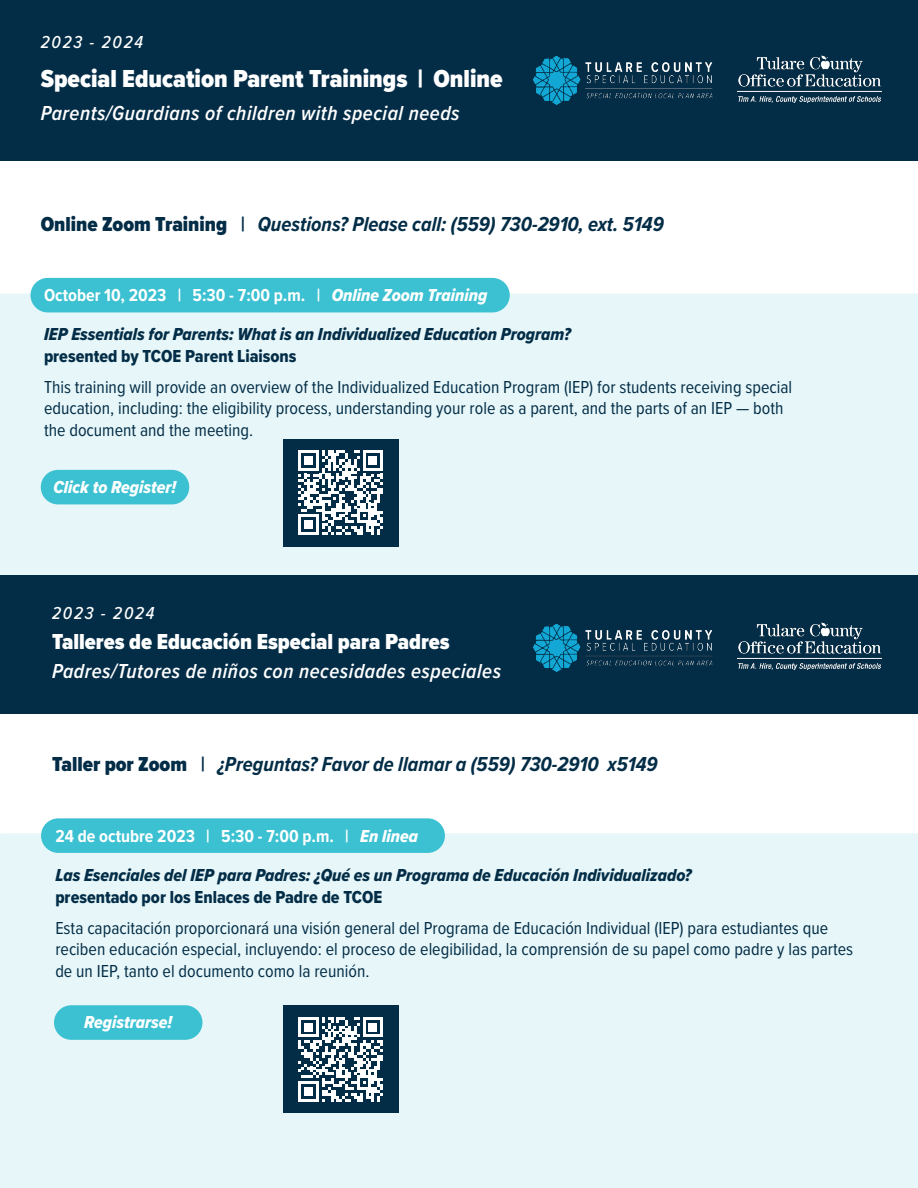
<style>
.page{position:relative;width:918px;height:1188px;background:#fff}
.page>*{position:absolute;margin:0;border:0;box-sizing:border-box;transform-origin:0 0}
.t1{font:900 36px "Proxima Nova Cond";color:#fff}
.t2{font:900 25.5px "Proxima Nova Cond";color:#fff}
.t3{font:900 22.5px "Proxima Nova Cond";color:#fff}
.t4{font:italic 700 21px "Proxima Nova Cond";color:#032d47}
.t5{font:italic 600 21px "Proxima Nova Cond";letter-spacing:.025em;color:#fff}
.t6{font:18px/21.6px "Proxima Nova Cond";color:#032d47}
.t7{font:18px "Proxima Nova Cond Extrabld It";color:#032d47}
.t8{font:700 18px "Proxima Nova Cond";color:#fff}
.t9{font:18px "Proxima Nova Cond Extrabld";color:#032d47}
.t10{font:18px "Proxima Nova Cond Extrabld It";color:#fff}
.t11{font:italic 500 18px "Proxima Nova Cond";letter-spacing:.1em;color:#fff}
.s1{font-weight:900;font-style:normal}
.s2{font-family:"Proxima Nova Cond Extrabld It";font-weight:400}
</style>
<div class="page">
<div style="left:0;top:833px;width:918px;height:355px;background:#e7f7f9"></div>
<div style="left:41px;top:818px;width:404px;height:35px;background:#3bc1d1;border-radius:17px"></div>
<div style="left:54px;top:1005px;width:149px;height:35px;background:#3bc1d1;border-radius:17px"></div>
<div style="left:0;top:575px;width:918px;height:138px;background:#032d47"></div>
<div style="left:0;top:294px;width:918px;height:281px;background:#e7f7f9"></div>
<div style="left:31px;top:278px;width:479px;height:34px;background:#3bc1d1;border-radius:17px"></div>
<div style="left:41px;top:470px;width:148px;height:34px;background:#3bc1d1;border-radius:17px"></div>
<div style="left:0;top:0;width:918px;height:161px;background:#032d47"></div>
<img style="left:533px;top:56px;width:180px;height:49px">
<img style="left:738px;top:55px;width:144px;height:47px">
<div style="left:283px;top:439px;width:116px;height:108px;background:#032d47"></div>
<svg style="left:298px;top:450px;width:85px;height:85px"></svg>
<div style="left:283px;top:1005px;width:116px;height:108px;background:#032d47"></div>
<svg style="left:298px;top:1017px;width:85px;height:85px"></svg>
<img style="left:533px;top:624px;width:180px;height:48px">
<img style="left:738px;top:623px;width:144px;height:47px">
<p class="t11" style="left:41px;top:29px;width:104px">2023 - 2024</p>
<p class="t2" style="left:41px;top:60px;width:463px">Special Education Parent Trainings | Online</p>
<p class="t5" style="left:41px;top:98px;width:420px">Parents/Guardians of children with special needs</p>
<p class="t4" style="left:41px;top:208px;width:624px"><span class="s1">Online Zoom Training</span> | Questions? Please call: (559) 730-2910, ext. 5149</p>
<p class="t8" style="left:44px;top:282px;width:445px">October 10, 2023 | 5:30 - 7:00 p.m. | <span class="s2">Online Zoom Training</span></p>
<p class="t7" style="left:44px;top:321px;width:528px">IEP Essentials for Parents: What is an Individualized Education Program?</p>
<p class="t9" style="left:44px;top:343px;width:254px">presented by TCOE Parent Liaisons</p>
<p class="t6" style="left:44px;top:375px;width:750px">This training will provide an overview of the Individualized Education Program (IEP) for students receiving special education, including: the eligibility process, understanding your role as a parent, and the parts of an IEP — both the document and the meeting.</p>
<p class="t10" style="left:54px;top:473px;width:124px">Click to Register!</p>
<p class="t11" style="left:52px;top:600px;width:104px">2023 - 2024</p>
<p class="t3" style="left:52px;top:625px;width:399px">Talleres de Educación Especial para Padres</p>
<p class="t5" style="left:52px;top:656px;width:451px">Padres/Tutores de niños con necesidades especiales</p>
<p class="t1" style="left:52px;top:619px;width:442px">Talleres para Padres | Visalia</p>
<p class="t4" style="left:52px;top:749px;width:607px"><span class="s1">Taller por Zoom</span> | ¿Preguntas? Favor de llamar a (559) 730-2910 x5149</p>
<p class="t8" style="left:55px;top:823px;width:364px">24 de octubre 2023 | 5:30 - 7:00 p.m. | <span class="s2">En linea</span></p>
<p class="t7" style="left:55px;top:862px;width:638px">Las Esenciales del IEP para Padres: ¿Qué es un Programa de Educación Individualizado?</p>
<p class="t9" style="left:55px;top:884px;width:329px">presentado por los Enlaces de Padre de TCOE</p>
<p class="t6" style="left:55px;top:916px;width:799px">Esta capacitación proporcionará una visión general del Programa de Educación Individual (IEP) para estudiantes que reciben educación especial, incluyendo: el proceso de elegibilidad, la comprensión de su papel como padre y las partes de un IEP, tanto el documento como la reunión.</p>
<p class="t10" style="left:84px;top:1009px;width:90px">Registrarse!</p>
</div>
